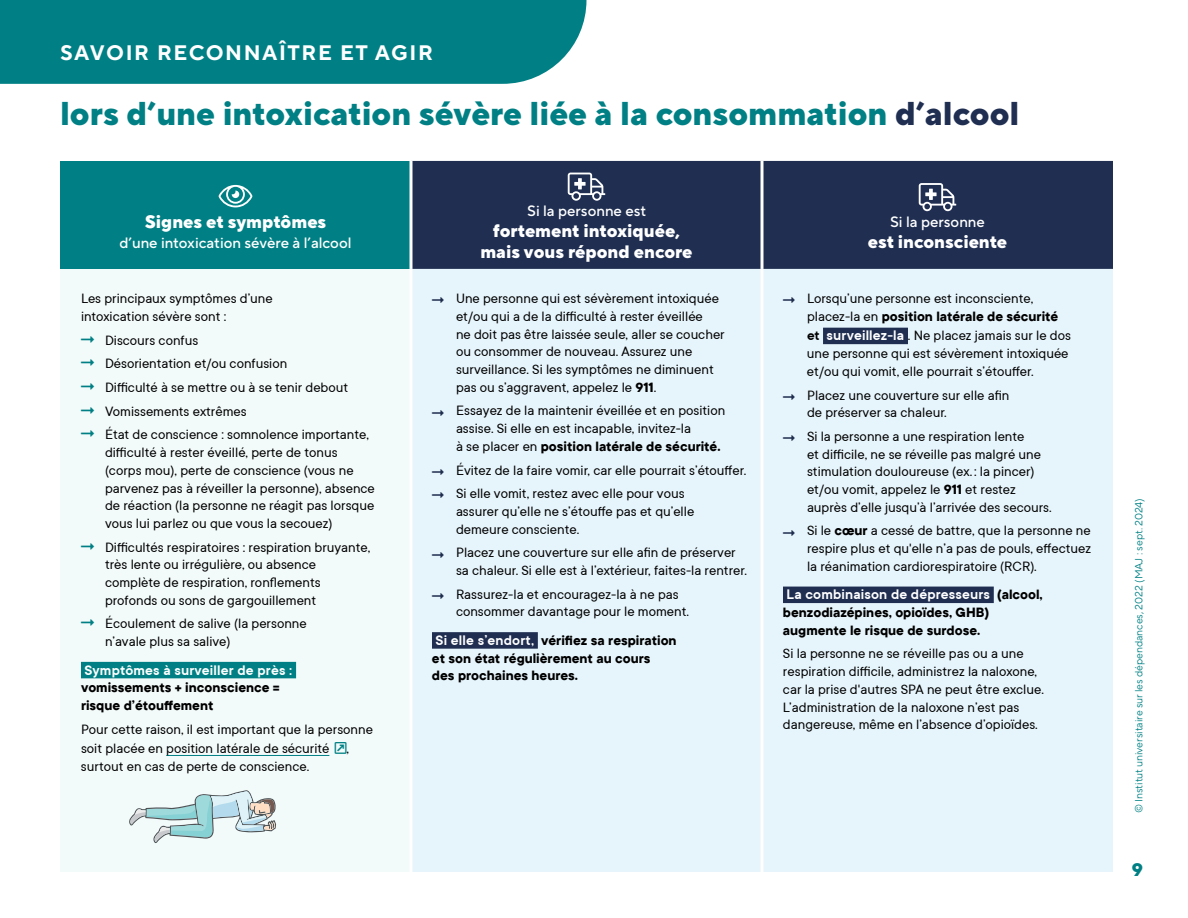
<style>
.page{position:relative;width:1188px;height:918px;background:#fff}
.page>*{position:absolute;margin:0;border:0;box-sizing:border-box;transform-origin:0 0}
.t1{font:800 33px "TT Norms Pro";color:#008084}
.t2{font:700 21px "TT Norms Pro";letter-spacing:.075em;color:#fff}
.t3{font:800 18px/21px "TT Norms Pro";color:#fff;text-align:center}
.t4{font:800 18px "TT Norms Pro";color:#008084}
.t5{font:600 15.3px "TT Commons";letter-spacing:.01em;color:#fff}
.t6{font:15px/17.7px "TT Commons";color:#000}
.t7{font:700 15px/17.7px "TT Commons";color:#000}
.t8{font:500 15px "TT Norms Pro";color:#fff}
.t9{font:10.5px "TT Norms Pro";letter-spacing:-.005em;color:#008084}
.s1{color:#1f2e51}
.s2{color:#008084}
.s3{font-weight:700}
.s4{font-weight:600;font-size:15.3px;color:#fff}
.s5{font-weight:600}
.s6{font-weight:700;font-size:15px;color:#000}
</style>
<div class="page">
<div style="left:0;top:0;width:587px;height:84px;background:#008084"></div>
<div style="left:60px;top:161px;width:351px;height:108px;background:#008084"></div>
<div style="left:412px;top:161px;width:701px;height:108px;background:#1f2e51"></div>
<div style="left:60px;top:269px;width:351px;height:603px;background:#f3fafa"></div>
<div style="left:412px;top:269px;width:701px;height:603px;background:#e6f4fb"></div>
<hr style="left:410px;top:161px;width:2px;height:108px;background:#fff">
<hr style="left:410px;top:269px;width:2px;height:603px;background:#fff">
<svg style="left:760px;top:161px;width:4px;height:108px"></svg>
<hr style="left:760px;top:269px;width:4px;height:603px;background:#f7fbfd">
<svg style="left:219px;top:185px;width:33px;height:22px"></svg>
<svg style="left:568px;top:173px;width:37px;height:28px"></svg>
<svg style="left:919px;top:183px;width:37px;height:28px"></svg>
<div style="left:81px;top:662px;width:215px;height:16px;background:#008084"></div>
<hr style="left:166px;top:755px;width:163px;height:1px;background:#008084">
<div style="left:432px;top:632px;width:106px;height:17px;background:#1f2e51"></div>
<div style="left:823px;top:328px;width:85px;height:16px;background:#1f2e51"></div>
<div style="left:783px;top:587px;width:211px;height:16px;background:#1f2e51"></div>
<svg style="left:129px;top:790px;width:147px;height:53px"></svg>
<svg style="left:432px;top:297px;width:12px;height:7px"></svg>
<svg style="left:432px;top:410px;width:12px;height:6px"></svg>
<svg style="left:432px;top:469px;width:12px;height:6px"></svg>
<svg style="left:432px;top:492px;width:12px;height:7px"></svg>
<svg style="left:432px;top:552px;width:12px;height:6px"></svg>
<svg style="left:432px;top:593px;width:12px;height:6px"></svg>
<svg style="left:783px;top:297px;width:12px;height:7px"></svg>
<svg style="left:783px;top:394px;width:12px;height:6px"></svg>
<svg style="left:783px;top:435px;width:12px;height:6px"></svg>
<svg style="left:783px;top:530px;width:12px;height:6px"></svg>
<h2 class="t2" style="left:60px;top:37px;width:374px">SAVOIR RECONNAÎTRE ET AGIR</h2>
<h1 class="t1" style="left:60px;top:89px;width:961px">lors d’une intoxication sévère liée à la consommation <span class="s1">d’alcool</span></h1>
<p class="t3" style="left:145px;top:212px;width:183px">Signes et symptômes</p>
<p class="t8" style="left:120px;top:232px;width:233px">d’une intoxication sévère à l’alcool</p>
<p class="t6" style="left:81px;top:289px;width:193px">Les principaux symptômes d’une intoxication sévère sont :</p>
<p class="t6" style="left:105px;top:328px;width:265px;line-height:23.7px">Discours confus<br>Désorientation et/ou confusion<br>Difficulté à se mettre ou à se tenir debout<br>Vomissements extrêmes<br>État de conscience : somnolence importante,</p>
<p class="t6" style="left:105px;top:443px;width:271px">difficulté à rester éveillé, perte de tonus (corps mou), perte de conscience (vous ne parvenez pas à réveiller la personne), absence de réaction (la personne ne réagit pas lorsque vous lui parlez ou que vous la secouez)</p>
<p class="t6" style="left:105px;top:538px;width:267px">Difficultés respiratoires : respiration bruyante, très lente ou irrégulière, ou absence complète de respiration, ronflements profonds ou sons de gargouillement</p>
<p class="t6" style="left:105px;top:614px;width:203px">Écoulement de salive (la personne n’avale plus sa salive)</p>
<p class="t5" style="left:85px;top:660px;width:209px">Symptômes à surveiller de près :</p>
<p class="t7" style="left:81px;top:678px;width:200px">vomissements + inconscience = risque d’étouffement</p>
<p class="t6" style="left:81px;top:719px;width:294px;line-height:19.5px">Pour cette raison, il est important que la personne soit placée en position latérale de sécurité <span class="s2">▼■●●■▲❑◆</span>,</p>
<p class="t6" style="left:81px;top:757px;width:230px">surtout en cas de perte de conscience.</p>
<p class="t8" style="left:527px;top:200px;width:121px">Si la personne est</p>
<p class="t3" style="left:480px;top:221px;width:214px">fortement intoxiquée, mais vous répond encore</p>
<p class="t6" style="left:456px;top:289px;width:270px">Une personne qui est sévèrement intoxiquée et/ou qui a de la difficulté à rester éveillée<br>ne doit pas être laissée seule, aller se coucher ou consommer de nouveau. Assurez une surveillance. Si les symptômes ne diminuent pas ou s’aggravent, appelez le <span class="s3">911</span>.</p>
<p class="t6" style="left:456px;top:401px;width:271px">Essayez de la maintenir éveillée et en position assise. Si elle en est incapable, invitez-la<br>à se placer en <span class="s3">position latérale de sécurité.</span></p>
<p class="t6" style="left:456px;top:458px;width:292px;line-height:23.7px">Évitez de la faire vomir, car elle pourrait s’étouffer.<br>Si elle vomit, restez avec elle pour vous</p>
<p class="t6" style="left:456px;top:502px;width:240px">assurer qu’elle ne s’étouffe pas et qu’elle demeure consciente.</p>
<p class="t6" style="left:456px;top:543px;width:292px">Placez une couverture sur elle afin de préserver sa chaleur. Si elle est à l’extérieur, faites-la rentrer.</p>
<p class="t6" style="left:456px;top:585px;width:235px">Rassurez-la et encouragez-la à ne pas consommer davantage pour le moment.</p>
<p class="t7" style="left:432px;top:631px;width:246px"><span class="s4">Si elle s’endort,</span> vérifiez sa respiration et son état régulièrement au cours des prochaines heures.</p>
<p class="t8" style="left:890px;top:211px;width:96px">Si la personne</p>
<p class="t3" style="left:868px;top:231px;width:141px">est inconsciente</p>
<p class="t6" style="left:807px;top:289px;width:253px">Lorsqu’une personne est inconsciente, placez-la en <span class="s3">position latérale de sécurité</span></p>
<p class="t6" style="left:807px;top:326px;width:266px"><span class="s5">et</span> <span class="s4">surveillez-la</span> . Ne placez jamais sur le dos une personne qui est sévèrement intoxiquée et/ou qui vomit, elle pourrait s’étouffer.</p>
<p class="t6" style="left:807px;top:386px;width:204px">Placez une couverture sur elle afin de préserver sa chaleur.</p>
<p class="t6" style="left:807px;top:427px;width:246px">Si la personne a une respiration lente<br>et difficile, ne se réveille pas malgré une stimulation douloureuse (ex. : la pincer) et/ou vomit, appelez le <span class="s3">911</span> et restez auprès d’elle jusqu’à l’arrivée des secours.</p>
<p class="t6" style="left:807px;top:521px;width:286px;text-align:justify">Si le <span class="s3">cœur</span> a cessé de battre, que la personne ne respire plus et qu'elle n’a pas de pouls, effectuez la réanimation cardiorespiratoire (RCR).</p>
<p class="t5" style="left:787px;top:585px;width:258px">La combinaison de dépresseurs <span class="s6">(alcool,</span></p>
<p class="t7" style="left:783px;top:603px;width:208px">benzodiazépines, opioïdes, GHB) augmente le risque de surdose.</p>
<p class="t6" style="left:783px;top:644px;width:262px">Si la personne ne se réveille pas ou a une respiration difficile, administrez la naloxone, car la prise d'autres SPA ne peut être exclue.<br>L’administration de la naloxone n’est pas dangereuse, même en l’absence d’opioïdes.</p>
<p class="t9" style="left:1131px;top:813px;width:317px;rotate:-90deg">© Institut universitaire sur les dépendances, 2022 (MAJ : sept. 2024)</p>
<p class="t4" style="left:1132px;top:856px;width:13px">9</p>
</div>
